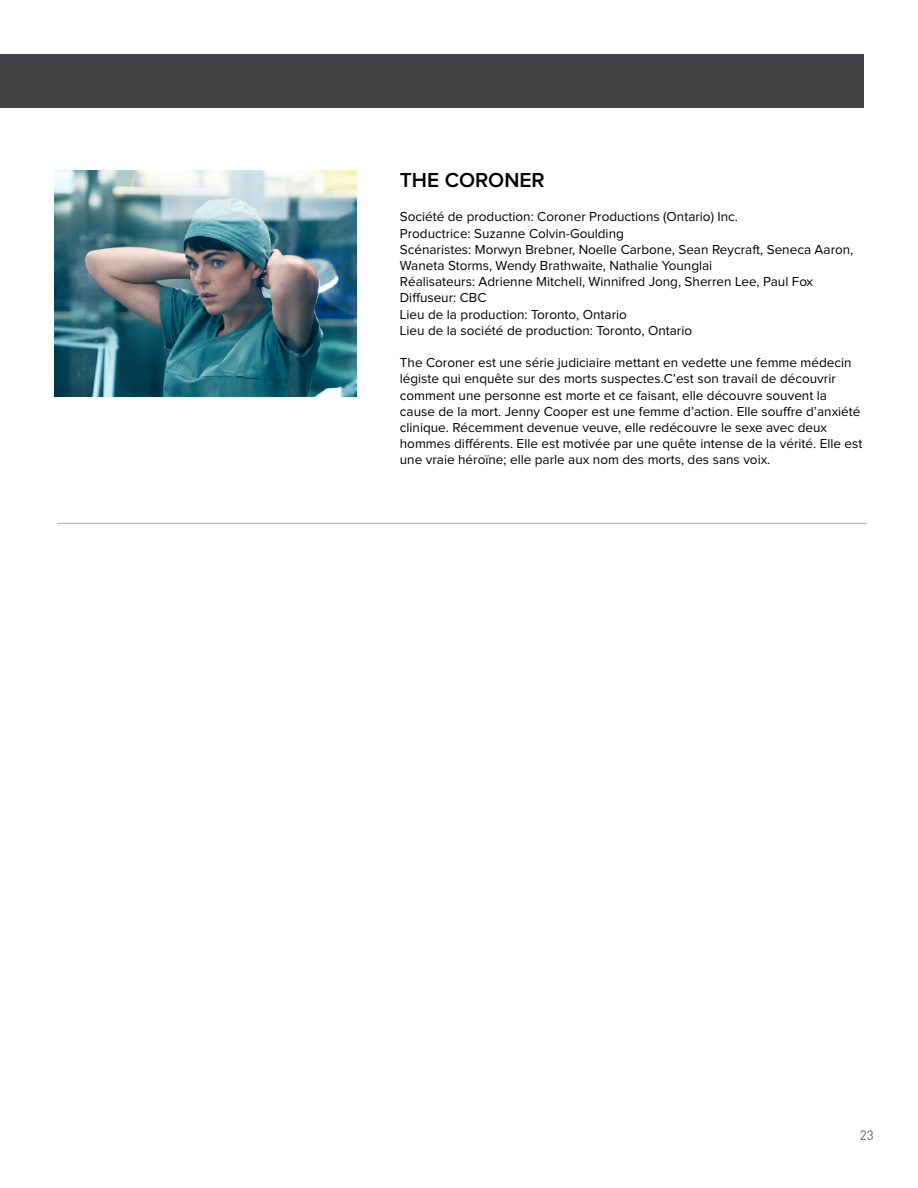
<style>
.page{position:relative;width:918px;height:1188px;background:#fff}
.page>*{position:absolute;margin:0;border:0;box-sizing:border-box;transform-origin:0 0}
.t1{font:600 21px "Proxima Nova";color:#000}
.t2{font:13.5px/16.2px "Proxima Nova";color:#000}
.t3{font:13.5px "DIN Pro";color:#656668}
</style>
<div class="page">
<hr style="left:57px;top:523px;width:810px;height:1px;background:#000">
<img style="left:54px;top:171px;width:302px;height:226px">
<div style="left:0;top:54px;width:864px;height:54px;background:#414042"></div>
<h1 class="t1" style="left:400px;top:171px;width:146px">THE CORONER</h1>
<p class="t2" style="left:400px;top:209px;width:455px">Société de production: Coroner Productions (Ontario) Inc.<br>Productrice: Suzanne Colvin-Goulding<br>Scénaristes: Morwyn Brebner, Noelle Carbone, Sean Reycraft, Seneca Aaron, Waneta Storms, Wendy Brathwaite, Nathalie Younglai<br>Réalisateurs: Adrienne Mitchell, Winnifred Jong, Sherren Lee, Paul Fox Diffuseur: CBC<br>Lieu de la production: Toronto, Ontario<br>Lieu de la société de production: Toronto, Ontario</p>
<p class="t2" style="left:400px;top:355px;width:464px">The Coroner est une série judiciaire mettant en vedette une femme médecin légiste qui enquête sur des morts suspectes.C’est son travail de découvrir comment une personne est morte et ce faisant, elle découvre souvent la cause de la mort. Jenny Cooper est une femme d’action. Elle souffre d’anxiété clinique. Récemment devenue veuve, elle redécouvre le sexe avec deux hommes différents. Elle est motivée par une quête intense de la vérité. Elle est une vraie héroïne; elle parle aux nom des morts, des sans voix.</p>
<p class="t3" style="left:860px;top:1126px;width:16px">23</p>
</div>
